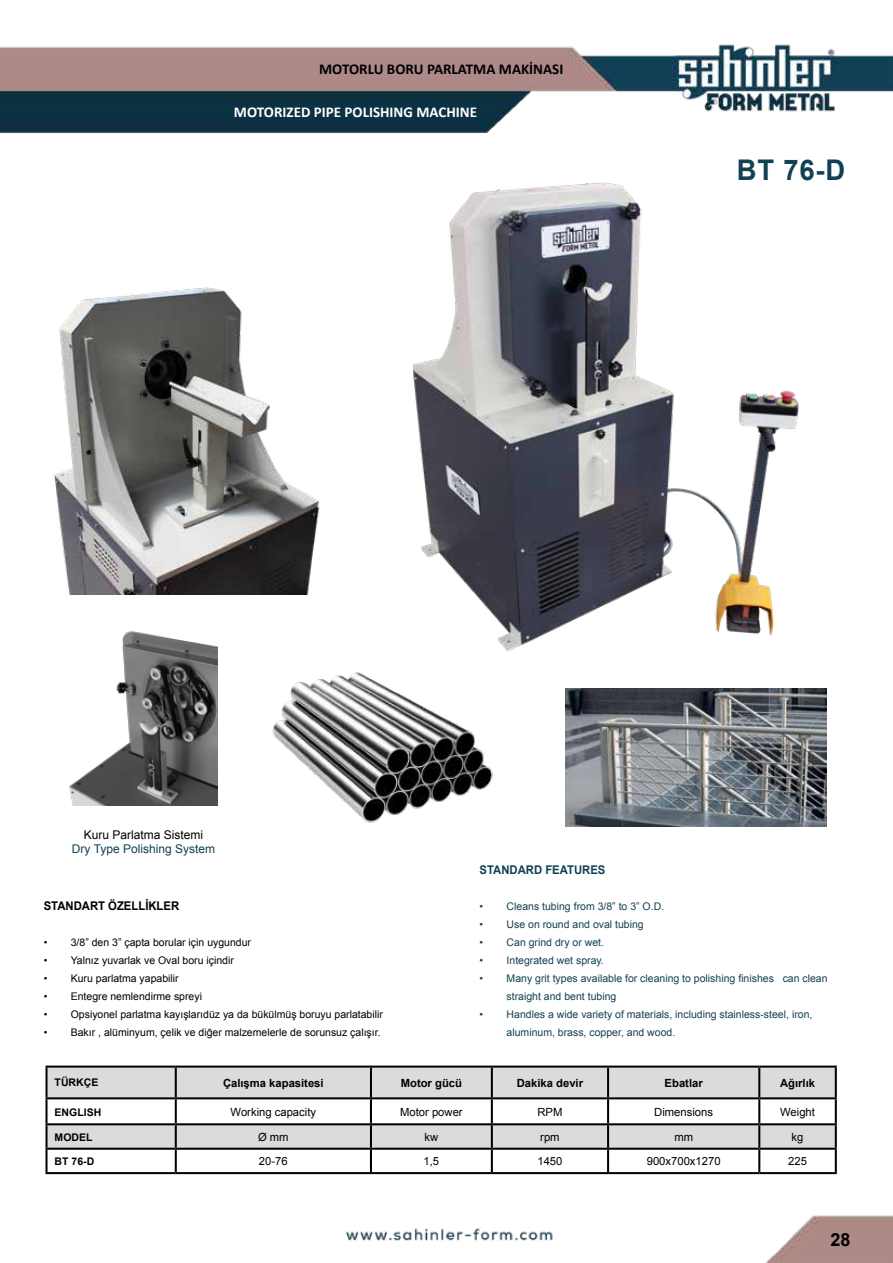
<style>
.page{position:relative;width:893px;height:1263px;background:#fff}
.page>*{position:absolute;margin:0;border:0;box-sizing:border-box;transform-origin:0 0}
.t1{font:700 28.5px "Arial";color:#134054;scale:.96 1}
.t2{font:700 18px "Arial";color:#000}
.t3{font:700 15px "Calibri";color:#fff}
.t4{font:700 15px "Calibri";color:#000}
.t5{font:12px "Arial";color:#134054}
.t6{font:12px "Arial";color:#000}
.t7{font:700 12px "Arial";color:#000;scale:.94 1}
.t8{font:700 12px "Arial";color:#134054;scale:.94 1}
.t9{font:11.25px "Arial";color:#000}
.t10{font:700 11.25px "Arial";color:#000}
.t11{font:10.5px/18px "Arial";color:#134054}
.t12{font:10.5px "Arial";color:#000}
.t13{font:700 10.5px "Arial";color:#000}
</style>
<div class="page">
<img style="left:0;top:44px;width:893px;height:1219px">
<img style="left:386px;top:178px;width:441px;height:483px">
<svg style="left:48px;top:1067px;width:787px;height:81px;fill:#dbdbd9"></svg>
<hr style="left:45px;top:1065px;width:131px;height:2px;background:#000">
<hr style="left:45px;top:1067px;width:3px;height:30px;background:#000">
<hr style="left:176px;top:1065px;width:195px;height:2px;background:#000">
<hr style="left:175px;top:1067px;width:2px;height:30px;background:#000">
<hr style="left:371px;top:1065px;width:121px;height:2px;background:#000">
<hr style="left:370px;top:1067px;width:2px;height:30px;background:#000">
<hr style="left:492px;top:1065px;width:116px;height:2px;background:#000">
<hr style="left:491px;top:1067px;width:2px;height:30px;background:#000">
<hr style="left:608px;top:1065px;width:151px;height:2px;background:#000">
<hr style="left:607px;top:1067px;width:2px;height:30px;background:#000">
<hr style="left:759px;top:1065px;width:78px;height:2px;background:#000">
<hr style="left:758px;top:1067px;width:2px;height:30px;background:#000">
<hr style="left:835px;top:1067px;width:2px;height:30px;background:#000">
<hr style="left:45px;top:1097px;width:131px;height:2px;background:#000">
<hr style="left:45px;top:1099px;width:3px;height:24px;background:#000">
<hr style="left:176px;top:1097px;width:195px;height:2px;background:#000">
<hr style="left:175px;top:1099px;width:2px;height:24px;background:#000">
<hr style="left:371px;top:1097px;width:121px;height:2px;background:#000">
<hr style="left:370px;top:1099px;width:2px;height:24px;background:#000">
<hr style="left:492px;top:1097px;width:116px;height:2px;background:#000">
<hr style="left:491px;top:1099px;width:2px;height:24px;background:#000">
<hr style="left:608px;top:1097px;width:151px;height:2px;background:#000">
<hr style="left:607px;top:1099px;width:2px;height:24px;background:#000">
<hr style="left:759px;top:1097px;width:78px;height:2px;background:#000">
<hr style="left:758px;top:1099px;width:2px;height:24px;background:#000">
<hr style="left:835px;top:1099px;width:2px;height:24px;background:#000">
<hr style="left:45px;top:1123px;width:131px;height:2px;background:#000">
<hr style="left:45px;top:1125px;width:3px;height:23px;background:#000">
<hr style="left:176px;top:1123px;width:195px;height:2px;background:#000">
<hr style="left:175px;top:1125px;width:2px;height:23px;background:#000">
<hr style="left:371px;top:1123px;width:121px;height:2px;background:#000">
<hr style="left:370px;top:1125px;width:2px;height:23px;background:#000">
<hr style="left:492px;top:1123px;width:116px;height:2px;background:#000">
<hr style="left:491px;top:1125px;width:2px;height:23px;background:#000">
<hr style="left:608px;top:1123px;width:151px;height:2px;background:#000">
<hr style="left:607px;top:1125px;width:2px;height:23px;background:#000">
<hr style="left:759px;top:1123px;width:78px;height:2px;background:#000">
<hr style="left:758px;top:1125px;width:2px;height:23px;background:#000">
<hr style="left:835px;top:1125px;width:2px;height:23px;background:#000">
<hr style="left:45px;top:1148px;width:131px;height:2px;background:#000">
<hr style="left:45px;top:1150px;width:3px;height:22px;background:#000">
<hr style="left:176px;top:1148px;width:195px;height:2px;background:#000">
<hr style="left:175px;top:1150px;width:2px;height:22px;background:#000">
<hr style="left:371px;top:1148px;width:121px;height:2px;background:#000">
<hr style="left:370px;top:1150px;width:2px;height:22px;background:#000">
<hr style="left:492px;top:1148px;width:116px;height:2px;background:#000">
<hr style="left:491px;top:1150px;width:2px;height:22px;background:#000">
<hr style="left:608px;top:1148px;width:151px;height:2px;background:#000">
<hr style="left:607px;top:1150px;width:2px;height:22px;background:#000">
<hr style="left:759px;top:1148px;width:78px;height:2px;background:#000">
<hr style="left:758px;top:1150px;width:2px;height:22px;background:#000">
<hr style="left:835px;top:1150px;width:2px;height:22px;background:#000">
<hr style="left:45px;top:1172px;width:131px;height:2px;background:#000">
<hr style="left:176px;top:1172px;width:195px;height:2px;background:#000">
<hr style="left:371px;top:1172px;width:121px;height:2px;background:#000">
<hr style="left:492px;top:1172px;width:116px;height:2px;background:#000">
<hr style="left:608px;top:1172px;width:151px;height:2px;background:#000">
<hr style="left:759px;top:1172px;width:78px;height:2px;background:#000">
<img style="left:17px;top:268px;width:322px;height:326px">
<img style="left:69px;top:626px;width:149px;height:179px">
<img style="left:265px;top:668px;width:234px;height:159px">
<img style="left:565px;top:689px;width:262px;height:138px">
<h3 class="t4" style="left:319px;top:59px;width:246px">MOTORLU BORU PARLATMA MAKİNASI</h3>
<h3 class="t3" style="left:234px;top:103px;width:245px">MOTORIZED PIPE POLISHING MACHINE</h3>
<h1 class="t1" style="left:737px;top:150px;width:114px">BT 76-D</h1>
<p class="t6" style="left:84px;top:826px;width:121px">Kuru Parlatma Sistemi</p>
<p class="t5" style="left:72px;top:841px;width:145px">Dry Type Polishing System</p>
<p class="t7" style="left:44px;top:897px;width:146px">STANDART ÖZELLİKLER</p>
<p class="t12" style="left:44px;top:935px;width:209px">• 3/8” den 3” çapta borular için uygundur</p>
<p class="t12" style="left:44px;top:953px;width:192px">• Yalnız yuvarlak ve Oval boru içindir</p>
<p class="t12" style="left:44px;top:971px;width:136px">• Kuru parlatma yapabilir</p>
<p class="t12" style="left:44px;top:989px;width:160px">• Entegre nemlendirme spreyi</p>
<p class="t12" style="left:44px;top:1007px;width:341px">• Opsiyonel parlatma kayışlarıdüz ya da bükülmüş boruyu parlatabilir</p>
<p class="t12" style="left:44px;top:1025px;width:338px">• Bakır , alüminyum, çelik ve diğer malzemelerle de sorunsuz çalışır.</p>
<p class="t8" style="left:480px;top:861px;width:135px">STANDARD FEATURES</p>
<p class="t11" style="left:480px;top:897px;width:186px">• Cleans tubing from 3/8” to 3” O.D.</p>
<p class="t11" style="left:480px;top:915px;width:166px">• Use on round and oval tubing</p>
<p class="t11" style="left:480px;top:933px;width:126px">• Can grind dry or wet.</p>
<p class="t11" style="left:480px;top:951px;width:126px">• Integrated wet spray.</p>
<p class="t11" style="left:507px;top:969px;width:322px;text-indent:-27px">• Many grit types available for cleaning to polishing finishes can clean straight and bent tubing</p>
<p class="t11" style="left:507px;top:1005px;width:307px;text-indent:-27px">• Handles a wide variety of materials, including stainless-steel, iron, aluminum, brass, copper, and wood.</p>
<p class="t13" style="left:55px;top:1075px;width:45px">TÜRKÇE</p>
<p class="t10" style="left:223px;top:1075px;width:102px">Çalışma kapasitesi</p>
<p class="t10" style="left:401px;top:1075px;width:63px">Motor gücü</p>
<p class="t10" style="left:517px;top:1075px;width:68px">Dakika devir</p>
<p class="t10" style="left:665px;top:1075px;width:40px">Ebatlar</p>
<p class="t10" style="left:780px;top:1075px;width:37px">Ağırlık</p>
<p class="t13" style="left:55px;top:1105px;width:48px">ENGLISH</p>
<p class="t9" style="left:231px;top:1104px;width:87px">Working capacity</p>
<p class="t9" style="left:400px;top:1104px;width:64px">Motor power</p>
<p class="t9" style="left:537px;top:1104px;width:26px">RPM</p>
<p class="t9" style="left:654px;top:1104px;width:60px">Dimensions</p>
<p class="t9" style="left:780px;top:1104px;width:36px">Weight</p>
<p class="t13" style="left:55px;top:1129px;width:39px">MODEL</p>
<p class="t9" style="left:258px;top:1129px;width:32px">Ø mm</p>
<p class="t9" style="left:425px;top:1129px;width:15px">kw</p>
<p class="t9" style="left:540px;top:1129px;width:21px">rpm</p>
<p class="t9" style="left:674px;top:1129px;width:20px">mm</p>
<p class="t9" style="left:792px;top:1129px;width:13px">kg</p>
<p class="t13" style="left:55px;top:1154px;width:41px">BT 76-D</p>
<p class="t9" style="left:259px;top:1153px;width:30px">20-76</p>
<p class="t9" style="left:424px;top:1153px;width:17px">1,5</p>
<p class="t9" style="left:537px;top:1153px;width:27px">1450</p>
<p class="t9" style="left:647px;top:1153px;width:75px">900x700x1270</p>
<p class="t9" style="left:788px;top:1153px;width:20px">225</p>
<h2 class="t2" style="left:831px;top:1227px;width:22px">28</h2>
</div>
